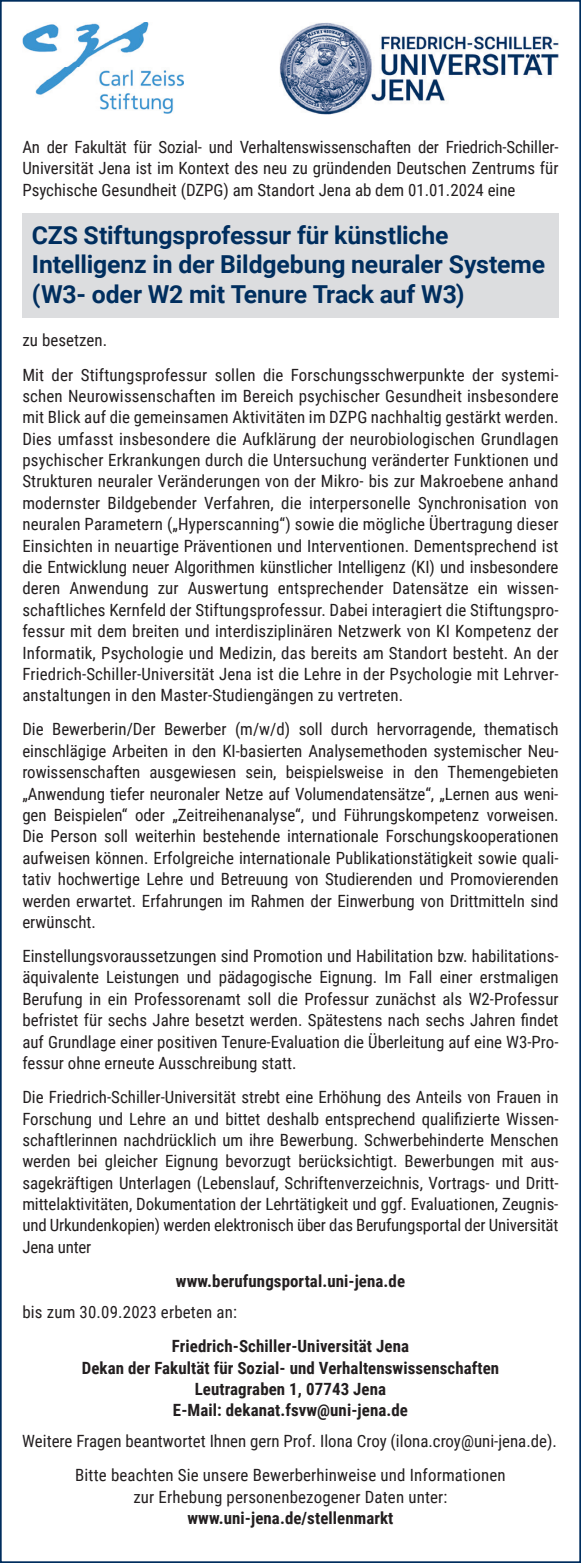
<style>
.page{position:relative;width:581px;height:1563px;background:#fff}
.page>*{position:absolute;margin:0;border:0;box-sizing:border-box;transform-origin:0 0}
.t1{font:700 24.75px/29.2px "Roboto";letter-spacing:-.005em;color:#002e5e}
.t2{font:16.88px/21.4px "Roboto Condensed";color:#231f20;text-align:justify}
.t3{font:700 16.88px/21.4px "Roboto Condensed";letter-spacing:.005em;color:#231f20;text-align:center}
</style>
<div class="page">
<div style="left:22px;top:213px;width:536px;height:105px;background:#dcdddf"></div>
<img style="left:280px;top:22px;width:278px;height:93px">
<img style="left:22px;top:22px;width:161px;height:92px">
<p class="t2" style="left:22px;top:136px;width:537px">An der Fakultät für Sozial- und Verhaltenswissenschaften der Friedrich-Schiller-Universität Jena ist im Kontext des neu zu gründenden Deutschen Zentrums für Psychische Gesundheit (DZPG) am Standort Jena ab dem 01.01.2024 eine</p>
<h1 class="t1" style="left:32px;top:220px;width:514px">CZS Stiftungsprofessur für künstliche<br>Intelligenz in der Bildgebung neuraler Systeme (W3- oder W2 mit Tenure Track auf W3)</h1>
<p class="t2" style="left:22px;top:323px;width:537px;line-height:34.2px">zu besetzen.<br>Mit der Stiftungsprofessur sollen die Forschungsschwerpunkte der systemi-</p>
<p class="t2" style="left:22px;top:385px;width:537px">schen Neurowissenschaften im Bereich psychischer Gesundheit insbesondere mit Blick auf die gemeinsamen Aktivitäten im DZPG nachhaltig gestärkt werden.<br>Dies umfasst insbesondere die Aufklärung der neurobiologischen Grundlagen psychischer Erkrankungen durch die Untersuchung veränderter Funktionen und Strukturen neuraler Veränderungen von der Mikro- bis zur Makroebene anhand modernster Bildgebender Verfahren, die interpersonelle Synchronisation von neuralen Parametern („Hyperscanning“) sowie die mögliche Übertragung dieser Einsichten in neuartige Präventionen und Interventionen. Dementsprechend ist die Entwicklung neuer Algorithmen künstlicher Intelligenz (KI) und insbesondere deren Anwendung zur Auswertung entsprechender Datensätze ein wissen&shy;schaftliches Kernfeld der Stiftungsprofessur. Dabei interagiert die Stiftungspro&shy;fessur mit dem breiten und interdisziplinären Netzwerk von KI Kompetenz der Informatik, Psychologie und Medizin, das bereits am Standort besteht. An der Friedrich-Schiller-Universität Jena ist die Lehre in der Psychologie mit Lehrver&shy;anstaltungen in den Master-Studiengängen zu vertreten.</p>
<p class="t2" style="left:22px;top:718px;width:537px">Die Bewerberin/Der Bewerber (m/w/d) soll durch hervorragende, thematisch einschlägige Arbeiten in den KI-basierten Analysemethoden systemischer Neu&shy;rowissenschaften ausgewiesen sein, beispielsweise in den Themengebieten „Anwendung tiefer neuronaler Netze auf Volumendatensätze“, „Lernen aus weni&shy;gen Beispielen“ oder „Zeitreihenanalyse“, und Führungskompetenz vorweisen.<br>Die Person soll weiterhin bestehende internationale Forschungskooperationen aufweisen können. Erfolgreiche internationale Publikationstätigkeit sowie quali&shy;tativ hochwertige Lehre und Betreuung von Studierenden und Promovierenden werden erwartet. Erfahrungen im Rahmen der Einwerbung von Drittmitteln sind erwünscht.</p>
<p class="t2" style="left:22px;top:945px;width:537px">Einstellungsvoraussetzungen sind Promotion und Habilitation bzw. habilitations&shy;äquivalente Leistungen und pädagogische Eignung. Im Fall einer erstmaligen Berufung in ein Professorenamt soll die Professur zunächst als W2-Professur befristet für sechs Jahre besetzt werden. Spätestens nach sechs Jahren findet auf Grundlage einer positiven Tenure-Evaluation die Überleitung auf eine W3-Pro&shy;fessur ohne erneute Ausschreibung statt.</p>
<p class="t2" style="left:22px;top:1086px;width:537px">Die Friedrich-Schiller-Universität strebt eine Erhöhung des Anteils von Frauen in Forschung und Lehre an und bittet deshalb entsprechend qualifizierte Wissen&shy;schaftlerinnen nachdrücklich um ihre Bewerbung. Schwerbehinderte Menschen werden bei gleicher Eignung bevorzugt berücksichtigt. Bewerbungen mit aus&shy;sagekräftigen Unterlagen (Lebenslauf, Schriftenverzeichnis, Vortrags- und Dritt&shy;mittelaktivitäten, Dokumentation der Lehrtätigkeit und ggf. Evaluationen, Zeugnis&shy;und Urkundenkopien) werden elektronisch über das Berufungsportal der Universität Jena unter</p>
<p class="t3" style="left:176px;top:1269px;width:230px">www.berufungsportal.uni-jena.de</p>
<p class="t2" style="left:22px;top:1300px;width:216px">bis zum 30.09.2023 erbeten an:</p>
<p class="t3" style="left:82px;top:1334px;width:418px">Friedrich-Schiller-Universität Jena<br>Dekan der Fakultät für Sozial- und Verhaltenswissenschaften Leutragraben 1, 07743 Jena<br>E-Mail: dekanat.fsvw@uni-jena.de</p>
<p class="t2" style="left:22px;top:1423px;width:536px;line-height:34.2px;text-align:center">Weitere Fragen beantwortet Ihnen gern Prof. Ilona Croy (ilona.croy@uni-jena.de).<br>Bitte beachten Sie unsere Bewerberhinweise und Informationen</p>
<p class="t2" style="left:133px;top:1485px;width:315px">zur Erhebung personenbezogener Daten unter:</p>
<p class="t3" style="left:187px;top:1506px;width:207px">www.uni-jena.de/stellenmarkt</p>
</div>
